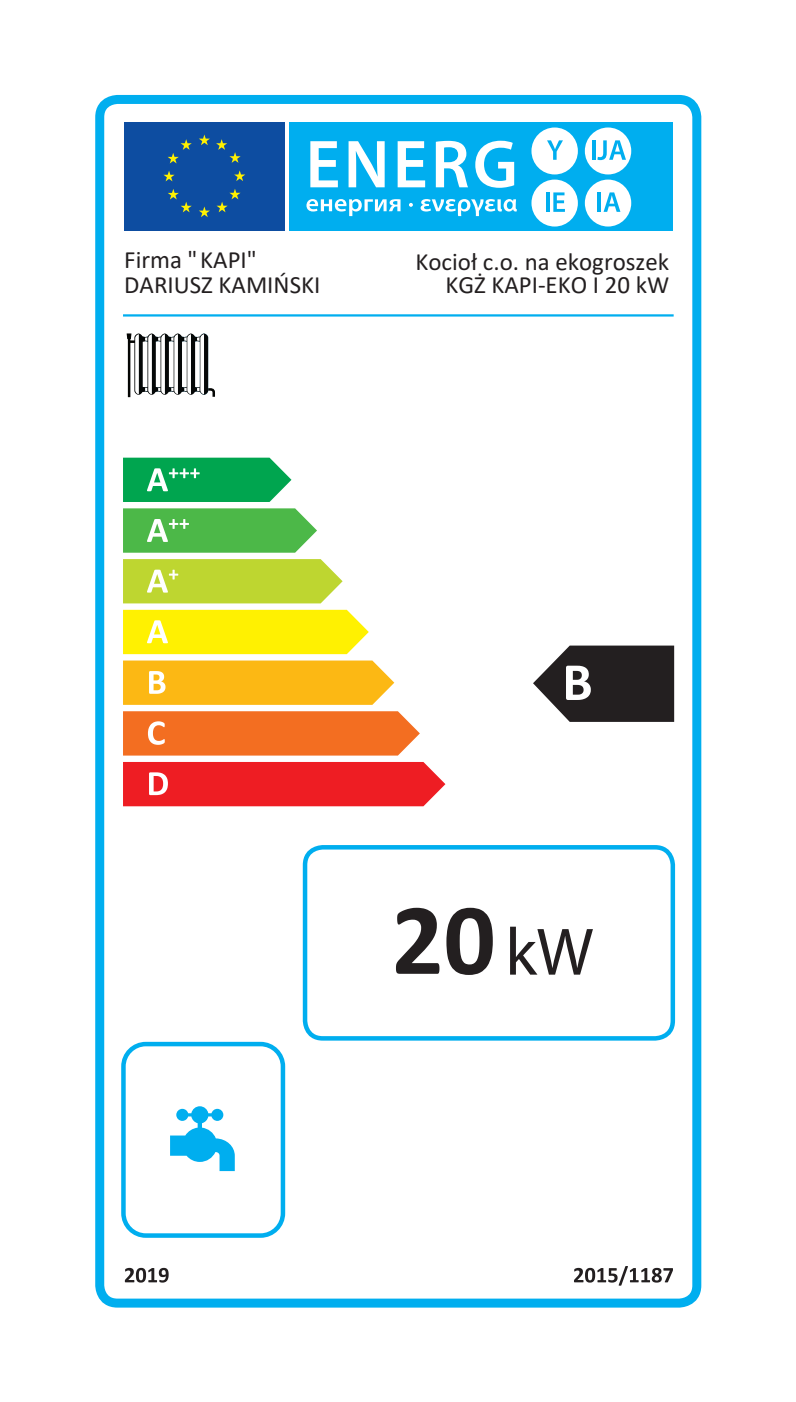
<style>
.page{position:relative;width:796px;height:1402px;background:#fff}
.page>*{position:absolute;margin:0;border:0;box-sizing:border-box;transform-origin:0 0}
.t1{font:700 102.6px "Calibri";color:#231f20}
.t2{font:700 54.23px "Calibri";color:#fff}
.t3{font:24.97px/25.2px "Calibri";color:#231f20}
</style>
<div class="page">
<div style="left:95px;top:95px;width:606px;height:1212px;border:9px solid #00aeef;border-radius:18px"></div>
<svg style="left:127px;top:333px;width:88px;height:65px"></svg>
<div style="left:124px;top:123px;width:160px;height:108px;background:#0d4da1"></div>
<div style="left:289px;top:123px;width:384px;height:108px;background:#00aeef"></div>
<svg style="left:216px;top:139px;width:25px;height:24px"></svg>
<svg style="left:199px;top:134px;width:11px;height:11px"></svg>
<svg style="left:168px;top:139px;width:24px;height:24px"></svg>
<svg style="left:163px;top:171px;width:12px;height:10px"></svg>
<svg style="left:168px;top:189px;width:24px;height:23px"></svg>
<svg style="left:199px;top:206px;width:11px;height:11px"></svg>
<svg style="left:216px;top:189px;width:24px;height:23px"></svg>
<svg style="left:234px;top:170px;width:11px;height:11px"></svg>
<svg style="left:310px;top:141px;width:28px;height:46px"></svg>
<svg style="left:348px;top:141px;width:37px;height:46px"></svg>
<svg style="left:398px;top:141px;width:27px;height:46px"></svg>
<svg style="left:436px;top:141px;width:32px;height:46px"></svg>
<svg style="left:475px;top:141px;width:39px;height:47px"></svg>
<svg style="left:306px;top:199px;width:94px;height:17px"></svg>
<svg style="left:409px;top:203px;width:4px;height:4px"></svg>
<svg style="left:420px;top:199px;width:97px;height:17px"></svg>
<div style="left:531px;top:127px;width:47px;height:47px;background:#fff;border-radius:50%"></div>
<svg style="left:547px;top:140px;width:16px;height:20px"></svg>
<div style="left:585px;top:127px;width:46px;height:47px;background:#fff;border-radius:50%"></div>
<div style="left:531px;top:179px;width:47px;height:47px;background:#fff;border-radius:50%"></div>
<hr style="left:546px;top:192px;width:3px;height:20px;background:#00aeef">
<svg style="left:553px;top:192px;width:12px;height:20px"></svg>
<div style="left:585px;top:179px;width:46px;height:47px;background:#fff;border-radius:50%"></div>
<hr style="left:592px;top:140px;width:3px;height:20px;background:#00aeef">
<svg style="left:597px;top:140px;width:29px;height:20px"></svg>
<hr style="left:597px;top:192px;width:4px;height:20px;background:#00aeef">
<svg style="left:603px;top:192px;width:17px;height:20px"></svg>
<hr style="left:123px;top:314px;width:551px;height:2px;background:#00aeef">
<svg style="left:123px;top:457px;width:168px;height:45px;background:#1eaf64"></svg>
<svg style="left:123px;top:508px;width:194px;height:44px;background:#5dbe59"></svg>
<svg style="left:123px;top:559px;width:220px;height:44px;background:#c3d940"></svg>
<svg style="left:123px;top:609px;width:246px;height:45px;background:#fff215"></svg>
<svg style="left:123px;top:660px;width:271px;height:44px;background:#fcbd24"></svg>
<svg style="left:123px;top:711px;width:297px;height:44px;background:#f3752c"></svg>
<div style="left:123px;top:762px;width:322px;height:44px;background:#ee1d23"></div>
<svg style="left:125px;top:1267px;width:44px;height:15px"></svg>
<svg style="left:574px;top:1266px;width:99px;height:19px"></svg>
<div style="left:303px;top:844px;width:372px;height:196px;border:4px solid #00aeef;border-radius:18px"></div>
<svg style="left:510px;top:926px;width:83px;height:48px"></svg>
<svg style="left:533px;top:645px;width:141px;height:76px;background:#403d3e"></svg>
<div style="left:121px;top:1041px;width:164px;height:196px;border:5px solid #00aeef;border-radius:22px"></div>
<svg style="left:170px;top:1106px;width:65px;height:64px"></svg>
<p class="t3" style="left:124px;top:247px;width:198px">Firma "KAPI"<br>DARIUSZ KAMIŃSKI</p>
<p class="t3" style="left:415px;top:249px;width:255px;line-height:23.6px;text-align:right">Kocioł c.o. na ekogroszek<br>KGŻ KAPI-EKO I 20 kW</p>
<h2 class="t2" style="left:562px;top:643px;width:32px">B</h2>
<h1 class="t1" style="left:391px;top:867px;width:106px">20</h1>
</div>
